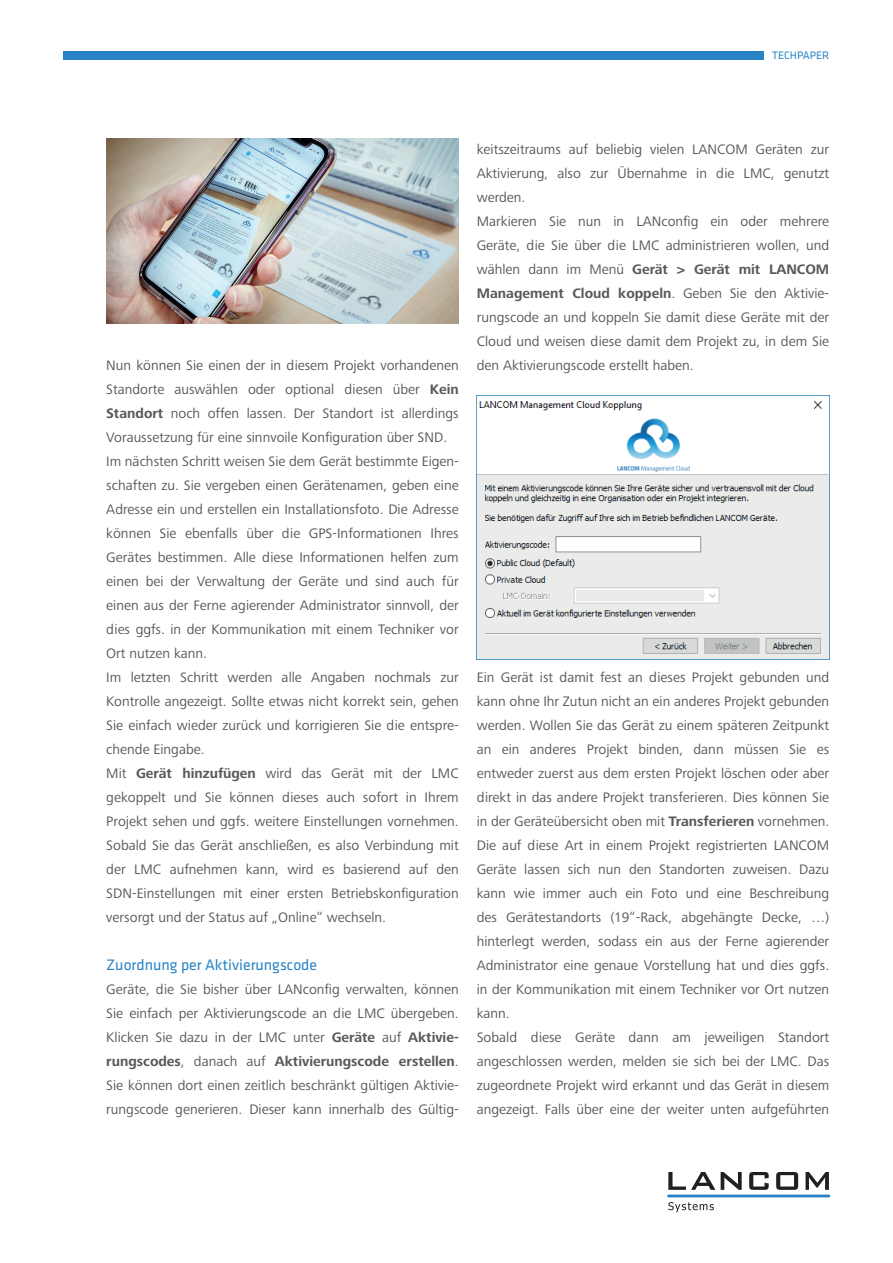
<style>
.page{position:relative;width:893px;height:1263px;background:#fff}
.page>*{position:absolute;margin:0;border:0;box-sizing:border-box;transform-origin:0 0}
.t1{font:15.75px "Klavika Basic";color:#2783c5}
.t2{font:14.25px/24px "Frutiger Next Pro";color:#57585a}
.t3{font:11.25px "Klavika Basic";color:#2783c5}
.s1{font-weight:700}
</style>
<div class="page">
<svg style="left:668px;top:1172px;width:47px;height:18px"></svg>
<svg style="left:721px;top:1172px;width:21px;height:18px"></svg>
<svg style="left:749px;top:1172px;width:20px;height:18px"></svg>
<svg style="left:776px;top:1172px;width:22px;height:18px"></svg>
<svg style="left:806px;top:1172px;width:23px;height:18px"></svg>
<svg style="left:668px;top:1202px;width:46px;height:10px"></svg>
<hr style="left:667px;top:1194px;width:163px;height:3px;background:#2783c5">
<div style="left:64px;top:51px;width:700px;height:9px;background:#2783c5"></div>
<img style="left:106px;top:138px;width:352px;height:185px">
<img style="left:477px;top:396px;width:353px;height:263px">
<p class="t3" style="left:772px;top:48px;width:59px">TECHPAPER</p>
<p class="t2" style="left:106px;top:354px;width:354px">Nun können Sie einen der in diesem Projekt vorhandenen Standorte auswählen oder optional diesen über <span class="s1">Kein Standort</span> noch offen lassen. Der Standort ist allerdings Voraussetzung für eine sinnvoile Konfiguration über SND.<br>Im nächsten Schritt weisen Sie dem Gerät bestimmte Eigen&shy;schaften zu. Sie vergeben einen Gerätenamen, geben eine Adresse ein und erstellen ein Installationsfoto. Die Adresse können Sie ebenfalls über die GPS-Informationen Ihres Gerätes bestimmen. Alle diese Informationen helfen zum einen bei der Verwaltung der Geräte und sind auch für einen aus der Ferne agierender Administrator sinnvoll, der dies ggfs. in der Kommunikation mit einem Techniker vor Ort nutzen kann.<br>Im letzten Schritt werden alle Angaben nochmals zur Kontrolle angezeigt. Sollte etwas nicht korrekt sein, gehen Sie einfach wieder zurück und korrigieren Sie die entspre&shy;chende Eingabe.<br>Mit <span class="s1">Gerät hinzufügen</span> wird das Gerät mit der LMC gekoppelt und Sie können dieses auch sofort in Ihrem Projekt sehen und ggfs. weitere Einstellungen vornehmen.<br>Sobald Sie das Gerät anschließen, es also Verbindung mit der LMC aufnehmen kann, wird es basierend auf den SDN-Einstellungen mit einer ersten Betriebskonfiguration versorgt und der Status auf „Online“ wechseln.</p>
<p class="t1" style="left:106px;top:955px;width:212px">Zuordnung per Aktivierungscode</p>
<p class="t2" style="left:106px;top:978px;width:354px;text-align:justify">Geräte, die Sie bisher über LANconfig verwalten, können Sie einfach per Aktivierungscode an die LMC übergeben.<br>Klicken Sie dazu in der LMC unter <span class="s1">Geräte</span> auf <span class="s1">Aktivie&shy;rungscodes</span>, danach auf <span class="s1">Aktivierungscode erstellen</span>.<br>Sie können dort einen zeitlich beschränkt gültigen Aktivie&shy;rungscode generieren. Dieser kann innerhalb des Gültig-</p>
<p class="t2" style="left:477px;top:138px;width:354px">keitszeitraums auf beliebig vielen LANCOM Geräten zur Aktivierung, also zur Übernahme in die LMC, genutzt werden.<br>Markieren Sie nun in LANconfig ein oder mehrere Geräte, die Sie über die LMC administrieren wollen, und wählen dann im Menü <span class="s1">Gerät &gt; Gerät mit LANCOM Management Cloud koppeln</span>. Geben Sie den Aktivie&shy;rungscode an und koppeln Sie damit diese Geräte mit der Cloud und weisen diese damit dem Projekt zu, in dem Sie den Aktivierungscode erstellt haben.</p>
<p class="t2" style="left:477px;top:666px;width:354px">Ein Gerät ist damit fest an dieses Projekt gebunden und kann ohne Ihr Zutun nicht an ein anderes Projekt gebunden werden. Wollen Sie das Gerät zu einem späteren Zeitpunkt an ein anderes Projekt binden, dann müssen Sie es entweder zuerst aus dem ersten Projekt löschen oder aber direkt in das andere Projekt transferieren. Dies können Sie in der Geräteübersicht oben mit <span class="s1">Transferieren</span> vornehmen.<br>Die auf diese Art in einem Projekt registrierten LANCOM Geräte lassen sich nun den Standorten zuweisen. Dazu kann wie immer auch ein Foto und eine Beschreibung des Gerätestandorts (19“-Rack, abgehängte Decke, …) hinterlegt werden, sodass ein aus der Ferne agierender Administrator eine genaue Vorstellung hat und dies ggfs. in der Kommunikation mit einem Techniker vor Ort nutzen kann.<br>Sobald diese Geräte dann am jeweiligen Standort angeschlossen werden, melden sie sich bei der LMC. Das zugeordnete Projekt wird erkannt und das Gerät in diesem angezeigt. Falls über eine der weiter unten aufgeführten</p>
</div>
